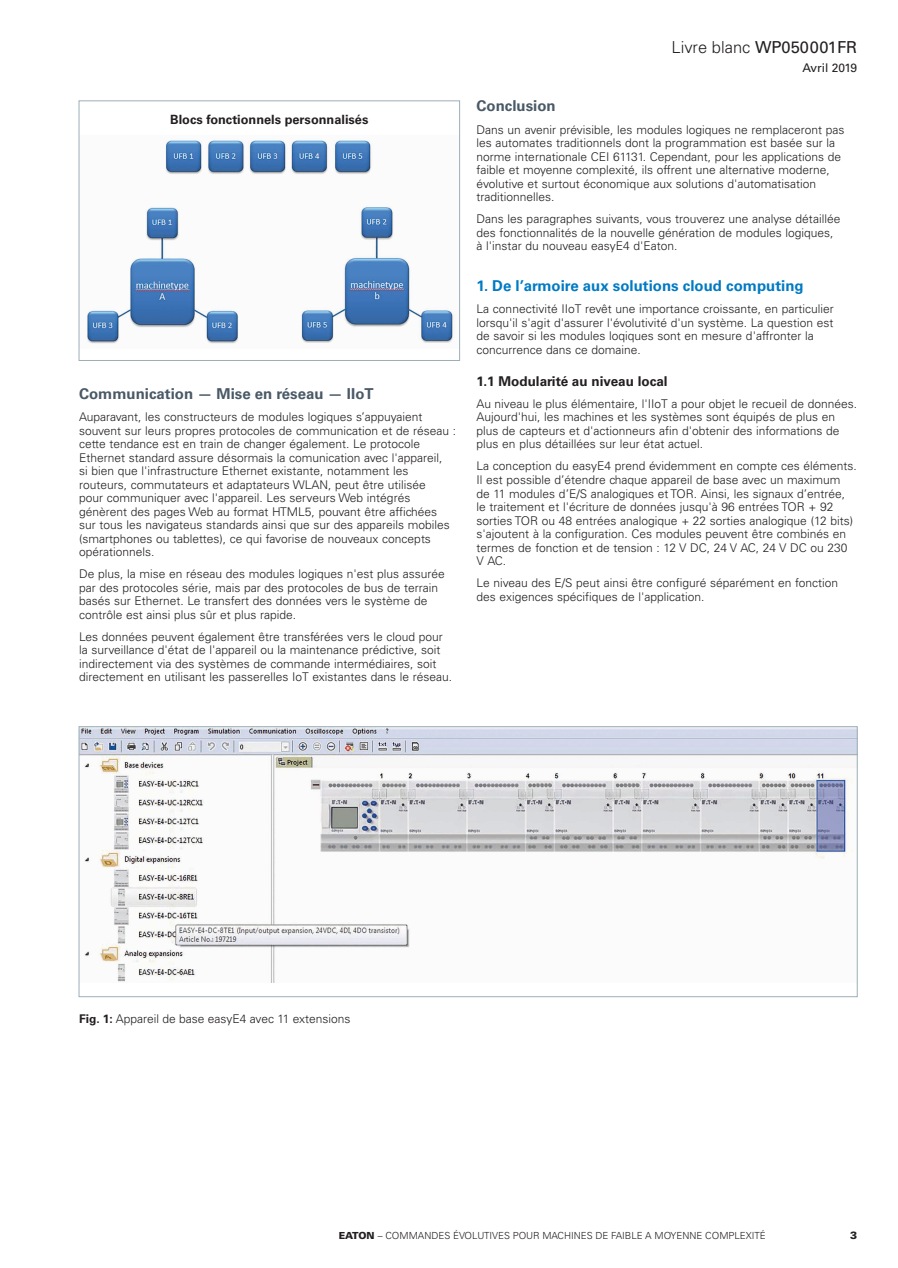
<style>
.page{position:relative;width:898px;height:1268px;background:#fff}
.page>*{position:absolute;margin:0;border:0;box-sizing:border-box;transform-origin:0 0}
.t1{font:300 16.5px "Univers LT Std";color:#231f20}
.t2{font:700 15px "Univers LT Std";color:#495966}
.t3{font:700 15px "Univers LT Std";color:#007ac3}
.t4{font:700 13.5px "Univers LT Std";color:#231f20}
.t5{font:700 12.75px "Univers LT Std";color:#231f20}
.t6{font:300 12px/13.5px "Univers LT Std";color:#231f20}
.t7{font:12px "Univers LT Std";color:#231f20}
.t8{font:900 10.5px "Univers LT Std";color:#231f20}
.t9{font:300 9.75px "Univers LT Std";color:#231f20}
.s1{font-weight:400}
.s2{font-weight:700}
.s3{font-weight:900}
</style>
<div class="page">
<img style="left:86px;top:140px;width:367px;height:204px">
<div style="left:79px;top:100px;width:381px;height:261px;border:1px solid #9caeb8"></div>
<img style="left:81px;top:728px;width:775px;height:254px">
<p class="t5" style="left:170px;top:112px;width:200px">Blocs fonctionnels personnalisés</p>
<p class="t2" style="left:79px;top:385px;width:296px">Communication — Mise en réseau — IIoT</p>
<p class="t6" style="left:79px;top:410px;width:379px">Auparavant, les constructeurs de modules logiques s’appuyaient souvent sur leurs propres protocoles de communication et de réseau : cette tendance est en train de changer également. Le protocole Ethernet standard assure désormais la comunication avec l'appareil,<br>si bien que l'infrastructure Ethernet existante, notamment les routeurs, commutateurs et adaptateurs WLAN, peut être utilisée<br>pour communiquer avec l'appareil. Les serveurs Web intégrés génèrent des pages Web au format HTML5, pouvant être affichées sur tous les navigateus standards ainsi que sur des appareils mobiles (smartphones ou tablettes), ce qui favorise de nouveaux concepts opérationnels.</p>
<p class="t6" style="left:79px;top:567px;width:367px">De plus, la mise en réseau des modules logiques n'est plus assurée par des protocoles série, mais par des protocoles de bus de terrain basés sur Ethernet. Le transfert des données vers le système de contrôle est ainsi plus sûr et plus rapide.</p>
<p class="t6" style="left:79px;top:630px;width:375px">Les données peuvent également être transférées vers le cloud pour la surveillance d'état de l'appareil ou la maintenance prédictive, soit indirectement via des systèmes de commande intermédiaires, soit directement en utilisant les passerelles IoT existantes dans le réseau.</p>
<h1 class="t1" style="left:671px;top:37px;width:187px">Livre blanc <span class="s1">WP050001FR</span></h1>
<p class="t7" style="left:802px;top:61px;width:56px">Avril 2019</p>
<p class="t2" style="left:477px;top:97px;width:81px">Conclusion</p>
<p class="t6" style="left:477px;top:123px;width:369px">Dans un avenir prévisible, les modules logiques ne remplaceront pas les automates traditionnels dont la programmation est basée sur la norme internationale CEI 61131. Cependant, pour les applications de faible et moyenne complexité, ils offrent une alternative moderne, évolutive et surtout économique aux solutions d'automatisation traditionnelles.</p>
<p class="t6" style="left:477px;top:212px;width:365px">Dans les paragraphes suivants, vous trouverez une analyse détaillée des fonctionnalités de la nouvelle génération de modules logiques, à l'instar du nouveau easyE4 d'Eaton.</p>
<p class="t3" style="left:477px;top:277px;width:329px">1. De l’armoire aux solutions cloud computing</p>
<p class="t6" style="left:477px;top:302px;width:359px">La connectivité IIoT revêt une importance croissante, en particulier lorsqu'il s'agit d'assurer l'évolutivité d'un système. La question est de savoir si les modules loqiques sont en mesure d'affronter la concurrence dans ce domaine.</p>
<p class="t4" style="left:477px;top:373px;width:193px">1.1 Modularité au niveau local</p>
<p class="t6" style="left:477px;top:397px;width:382px">Au niveau le plus élémentaire, l'IIoT a pour objet le recueil de données.<br>Aujourd'hui, les machines et les systèmes sont équipés de plus en plus de capteurs et d'actionneurs afin d'obtenir des informations de plus en plus détaillées sur leur état actuel.</p>
<p class="t6" style="left:477px;top:459px;width:382px">La conception du easyE4 prend évidemment en compte ces éléments.<br>Il est possible d’étendre chaque appareil de base avec un maximum<br>de 11 modules d’E/S analogiques et TOR. Ainsi, les signaux d’entrée, le traitement et l'écriture de données jusqu'à 96 entrées TOR + 92 sorties TOR ou 48 entrées analogique + 22 sorties analogique (12 bits) s'ajoutent à la configuration. Ces modules peuvent être combinés en termes de fonction et de tension : 12 V DC, 24 V AC, 24 V DC ou 230<br>V AC.</p>
<p class="t6" style="left:477px;top:576px;width:363px">Le niveau des E/S peut ainsi être configuré séparément en fonction des exigences spécifiques de l'application.</p>
<p class="t6" style="left:79px;top:1012px;width:273px"><span class="s2">Fig. 1:</span> Appareil de base easyE4 avec 11 extensions</p>
<p class="t9" style="left:339px;top:1229px;width:428px"><span class="s3">EATON</span> – COMMANDES ÉVOLUTIVES POUR MACHINES DE FAIBLE A MOYENNE COMPLEXITÉ</p>
<p class="t8" style="left:850px;top:1228px;width:9px">3</p>
</div>
